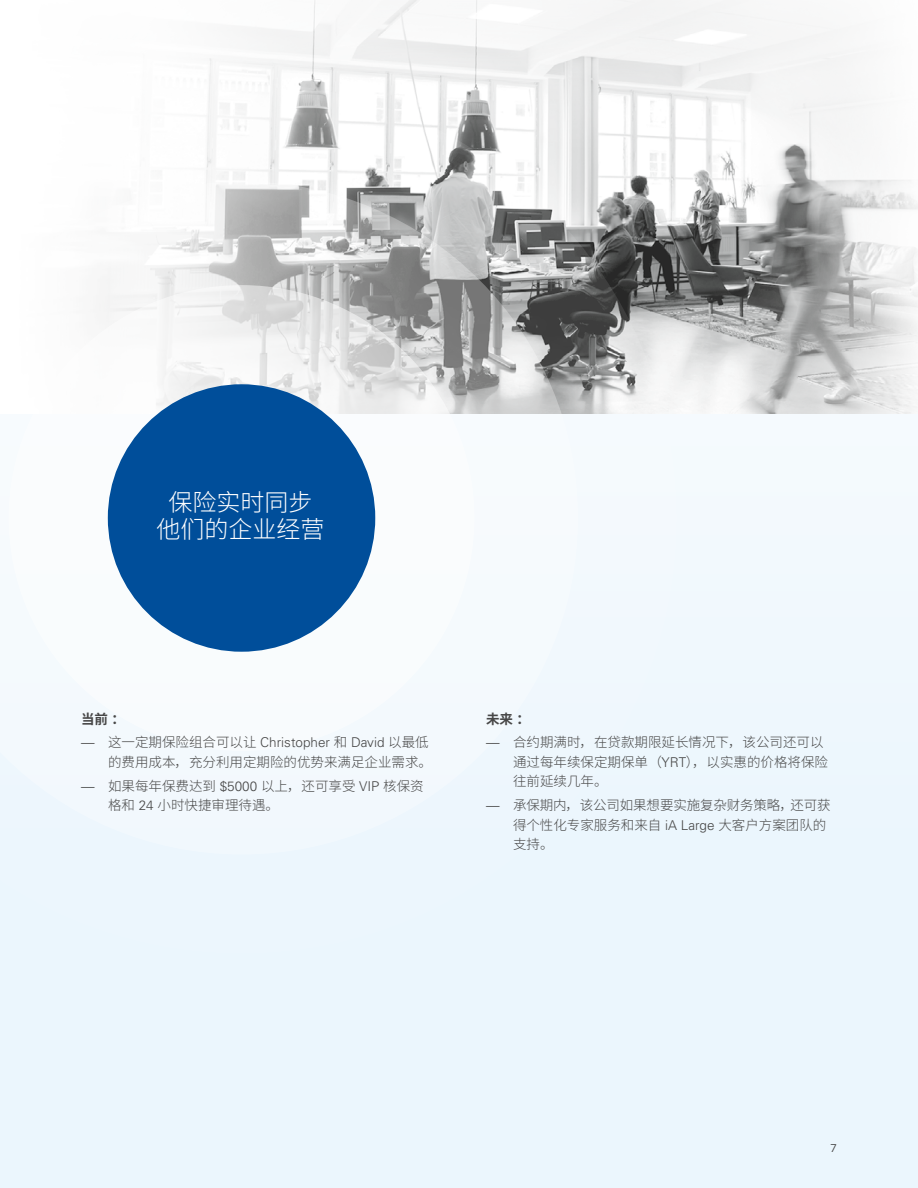
<style>
.page{position:relative;width:918px;height:1188px;background:#fff}
.page>*{position:absolute;margin:0;border:0;box-sizing:border-box;transform-origin:0 0}
.t1{font:300 24px/27px "Noto Sans SC";color:#fff;text-align:center}
.t2{font:300 13.5px/19.5px "Noto Sans SC";color:#474747}
.t3{font:700 13.5px "Noto Sans SC";color:#474747}
.t4{font:11.25px "Gotham";color:#474747}
.s1{font-family:"Univers LT Pro 45"}
</style>
<div class="page">
<div style="left:0;top:414px;width:918px;height:774px;background:#ebf6fd"></div>
<img style="left:209px;top:0;width:709px;height:414px">
<svg style="left:206px;top:83px;width:471px;height:331px"></svg>
<svg style="left:0;top:181px;width:578px;height:554px;fill:#f4f9fc"></svg>
<div style="left:9px;top:285px;width:465px;height:466px;background:#fff;border-radius:50%"></div>
<div style="left:108px;top:384px;width:267px;height:268px;background:#004e9a;border-radius:50%"></div>
<h3 class="t1" style="left:157px;top:490px;width:169px">保险实时同步他们的企业经营</h3>
<h5 class="t3" style="left:81px;top:712px;width:45px">当前：</h5>
<p class="t2" style="left:81px;top:733px;width:353px;text-align:right"><span class="s1">—</span> 这一定期保险组合可以让 <span class="s1">Christopher</span> 和 <span class="s1">David</span> 以最低的费用成本，充分利用定期险的优势来满足企业需求。</p>
<p class="t2" style="left:108px;top:776px;width:317px;text-indent:-27px"><span class="s1">—</span> 如果每年保费达到 <span class="s1">$5000</span> 以上，还可享受 <span class="s1">VIP</span> 核保资格和 <span class="s1">24</span> 小时快捷审理待遇。</p>
<h5 class="t3" style="left:486px;top:712px;width:45px">未来：</h5>
<p class="t2" style="left:513px;top:733px;width:317px;text-indent:-27px"><span class="s1">—</span> 合约期满时，在贷款期限延长情况下，该公司还可以通过每年续保定期保单（<span class="s1">YRT</span>），以实惠的价格将保险往前延续几年。</p>
<p class="t2" style="left:513px;top:796px;width:319px;text-indent:-27px"><span class="s1">—</span> 承保期内，该公司如果想要实施复杂财务策略，还可获得个性化专家服务和来自 <span class="s1">iA Large</span> 大客户方案团队的支持。</p>
<p class="t4" style="left:830px;top:1141px;width:8px">7</p>
</div>
